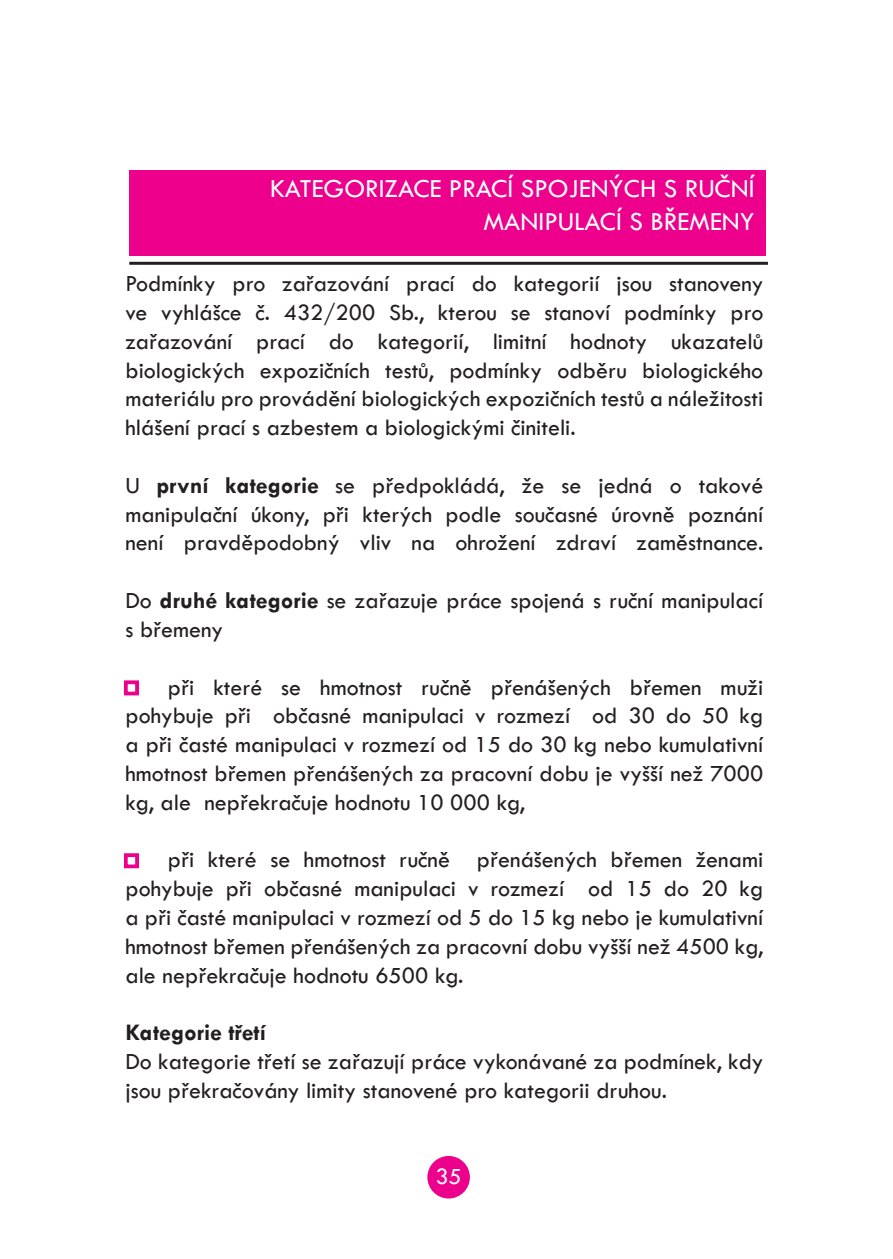
<style>
.page{position:relative;width:893px;height:1259px;background:#fff}
.page>*{position:absolute;margin:0;border:0;box-sizing:border-box;transform-origin:0 0}
.t1{font:27px/32.4px "Tw Cen";color:#fff;text-align:right}
.t2{font:24px/28.8px "Tw Cen";color:#231f20;text-align:justify}
.t3{font:700 24px "Tw Cen";color:#231f20}
.t4{font:24px "Tw Cen";color:#f7f7f8}
.s1{font-weight:700}
</style>
<div class="page">
<div style="left:427px;top:1156px;width:43px;height:42px;background:#ec008c;border-radius:50%"></div>
<div style="left:129px;top:170px;width:636px;height:85px;background:#ec008c"></div>
<hr style="left:129px;top:262px;width:639px;height:3px;background:#231f20">
<p class="t1" style="left:270px;top:173px;width:486px">KATEGORIZACE PRACÍ SPOJENÝCH S RUČNÍ<br>MANIPULACÍ S BŘEMENY</p>
<p class="t2" style="left:125px;top:269px;width:639px">Podmínky pro zařazování prací do kategorií jsou stanoveny ve vyhlášce č. 432/200 Sb., kterou se stanoví podmínky pro zařazování prací do kategorií, limitní hodnoty ukazatelů biologických expozičních testů, podmínky odběru biologického materiálu pro provádění biologických expozičních testů a náležitosti hlášení prací s azbestem a biologickými činiteli.</p>
<p class="t2" style="left:125px;top:471px;width:639px">U <span class="s1">první kategorie</span> se předpokládá, že se jedná o takové manipulační úkony, při kterých podle současné úrovně poznání není pravděpodobný vliv na ohrožení zdraví zaměstnance.</p>
<p class="t2" style="left:125px;top:586px;width:639px">Do <span class="s1">druhé kategorie</span> se zařazuje práce spojená s ruční manipulací s břemeny</p>
<p class="t2" style="left:125px;top:672px;width:639px;text-indent:43px">při které se hmotnost ručně přenášených břemen muži pohybuje při občasné manipulaci v rozmezí od 30 do 50 kg a při časté manipulaci v rozmezí od 15 do 30 kg nebo kumulativní hmotnost břemen přenášených za pracovní dobu je vyšší než 7000 kg, ale nepřekračuje hodnotu 10 000 kg,</p>
<p class="t2" style="left:125px;top:845px;width:639px;text-indent:43px">při které se hmotnost ručně přenášených břemen ženami pohybuje při občasné manipulaci v rozmezí od 15 do 20 kg a při časté manipulaci v rozmezí od 5 do 15 kg nebo je kumulativní hmotnost břemen přenášených za pracovní dobu vyšší než 4500 kg, ale nepřekračuje hodnotu 6500 kg.</p>
<p class="t3" style="left:125px;top:1019px;width:142px">Kategorie třetí</p>
<p class="t2" style="left:125px;top:1047px;width:639px">Do kategorie třetí se zařazují práce vykonávané za podmínek, kdy jsou překračovány limity stanovené pro kategorii druhou.</p>
<p class="t4" style="left:435px;top:1163px;width:28px">35</p>
</div>
